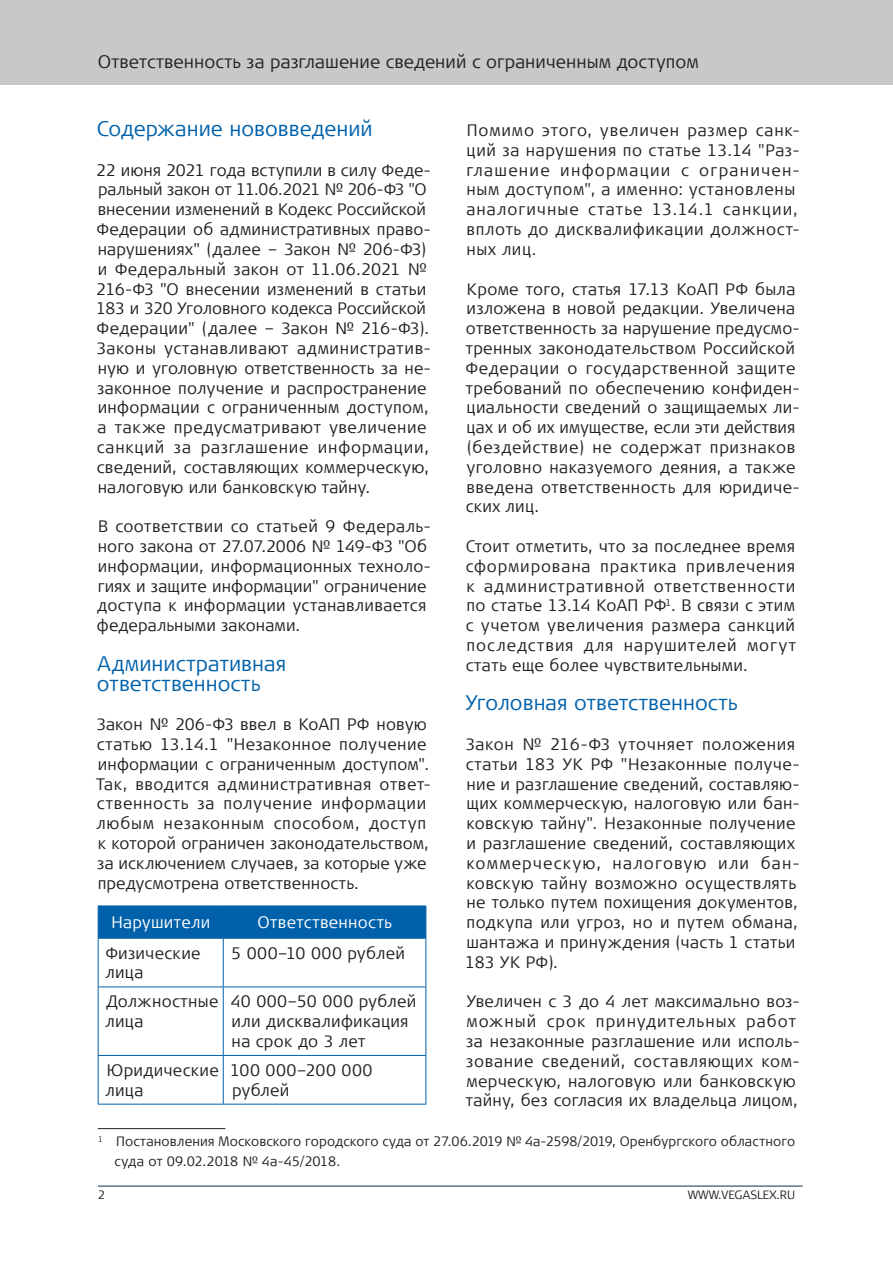
<style>
.page{position:relative;width:893px;height:1263px;background:#fff}
.page>*{position:absolute;margin:0;border:0;box-sizing:border-box;transform-origin:0 0}
.t1{font:300 21px/19.8px "Signa Offc Pro";letter-spacing:.005em;color:#0061aa}
.t2{font:300 18px "Signa Offc Pro";letter-spacing:.005em;color:#231f20}
.t3{font:300 16.5px/19.8px "Signa Offc Pro";letter-spacing:.02em;color:#231f20}
.t4{font:300 16.5px/19.8px "Signa Offc Pro";letter-spacing:.05em;color:#231f20}
.t5{font:300 16.5px "Signa Offc Pro";letter-spacing:.02em;color:#fff}
.t6{font:300 13.5px/19.8px "Signa Offc Pro";letter-spacing:.01em;color:#231f20}
.t7{font:300 12px "Signa Sc Offc Pro";color:#231f20}
.t8{font:300 12px "Signa Offc Pro";color:#231f20}
</style>
<div class="page">
<div style="left:0;top:0;width:893px;height:85px;background:#c7c8ca"></div>
<hr style="left:98px;top:1186px;width:705px;height:1px;background:#003154">
<div style="left:99px;top:906px;width:327px;height:32px;background:#0061aa"></div>
<hr style="left:98px;top:905px;width:125px;height:1px;background:#0061aa">
<hr style="left:98px;top:906px;width:1px;height:32px;background:#0061aa">
<hr style="left:223px;top:905px;width:203px;height:1px;background:#0061aa">
<hr style="left:223px;top:906px;width:1px;height:32px;background:#0061aa">
<hr style="left:426px;top:906px;width:1px;height:32px;background:#0061aa">
<hr style="left:98px;top:938px;width:125px;height:1px;background:#0061aa">
<hr style="left:98px;top:938px;width:1px;height:48px;background:#0061aa">
<hr style="left:223px;top:938px;width:203px;height:1px;background:#0061aa">
<hr style="left:223px;top:938px;width:1px;height:48px;background:#0061aa">
<hr style="left:426px;top:938px;width:1px;height:48px;background:#0061aa">
<hr style="left:98px;top:986px;width:125px;height:1px;background:#0061aa">
<hr style="left:98px;top:987px;width:1px;height:68px;background:#0061aa">
<hr style="left:223px;top:986px;width:203px;height:1px;background:#0061aa">
<hr style="left:223px;top:987px;width:1px;height:68px;background:#0061aa">
<hr style="left:426px;top:987px;width:1px;height:68px;background:#0061aa">
<hr style="left:98px;top:1055px;width:125px;height:1px;background:#0061aa">
<hr style="left:98px;top:1056px;width:1px;height:48px;background:#0061aa">
<hr style="left:223px;top:1055px;width:203px;height:1px;background:#0061aa">
<hr style="left:223px;top:1056px;width:1px;height:48px;background:#0061aa">
<hr style="left:426px;top:1056px;width:1px;height:48px;background:#0061aa">
<hr style="left:98px;top:1104px;width:125px;height:1px;background:#0061aa">
<hr style="left:223px;top:1104px;width:203px;height:1px;background:#0061aa">
<hr style="left:98px;top:1128px;width:127px;height:1px;background:#231f20">
<p class="t2" style="left:98px;top:49px;width:602px">Ответственность за разглашение сведений с ограниченным доступом</p>
<p class="t1" style="left:97px;top:118px;width:277px">Содержание нововведений</p>
<p class="t3" style="left:96px;top:159px;width:336px">22 июня 2021 года вступили в силу Феде&shy;ральный закон от 11.06.2021 № 206-ФЗ "О внесении изменений в Кодекс Российской Федерации об административных право&shy;нарушениях" (далее – Закон № 206-ФЗ) и Федеральный закон от 11.06.2021 № 216-ФЗ "О внесении изменений в статьи 183 и 320 Уголовного кодекса Российской Федерации" (далее – Закон № 216-ФЗ).<br>Законы устанавливают административ&shy;ную и уголовную ответственность за не&shy;законное получение и распространение информации с ограниченным доступом, а также предусматривают увеличение санкций за разглашение информации, сведений, составляющих коммерческую, налоговую или банковскую тайну.</p>
<p class="t3" style="left:97px;top:516px;width:335px">В соответствии со статьей 9 Федераль&shy;ного закона от 27.07.2006 № 149-ФЗ "Об информации, информационных техноло&shy;гиях и защите информации" ограничение доступа к информации устанавливается федеральными законами.</p>
<p class="t1" style="left:97px;top:652px;width:191px">Административная ответственность</p>
<p class="t3" style="left:96px;top:714px;width:336px">Закон № 206-ФЗ ввел в КоАП РФ новую статью 13.14.1 "Незаконное получение информации с ограниченным доступом".<br>Так, вводится административная ответ&shy;ственность за получение информации любым незаконным способом, доступ к которой ограничен законодательством, за исключением случаев, за которые уже предусмотрена ответственность.</p>
<p class="t5" style="left:111px;top:911px;width:100px">Нарушители</p>
<p class="t5" style="left:257px;top:911px;width:136px">Ответственность</p>
<p class="t3" style="left:105px;top:942px;width:97px">Физические лица</p>
<p class="t3" style="left:231px;top:942px;width:175px">5 000–10 000 рублей</p>
<p class="t3" style="left:106px;top:991px;width:114px">Должностные лица</p>
<p class="t3" style="left:231px;top:991px;width:187px">40 000–50 000 рублей или дисквалификация на срок до 3 лет</p>
<p class="t3" style="left:106px;top:1059px;width:114px">Юридические лица</p>
<p class="t3" style="left:230px;top:1059px;width:144px">100 000–200 000 рублей</p>
<p class="t4" style="left:466px;top:120px;width:335px">Помимо этого, увеличен размер санк&shy;ций за нарушения по статье 13.14 "Раз&shy;глашение информации с ограничен&shy;ным доступом", а именно: установлены аналогичные статье 13.14.1 санкции, вплоть до дисквалификации должност&shy;ных лиц.</p>
<p class="t3" style="left:465px;top:278px;width:336px">Кроме того, статья 17.13 КоАП РФ была изложена в новой редакции. Увеличена ответственность за нарушение предусмо&shy;тренных законодательством Российской Федерации о государственной защите требований по обеспечению конфиден&shy;циальности сведений о защищаемых ли&shy;цах и об их имуществе, если эти действия (бездействие) не содержат признаков уголовно наказуемого деяния, а также введена ответственность для юридиче&shy;ских лиц.</p>
<p class="t3" style="left:466px;top:535px;width:332px;text-align:justify">Стоит отметить, что за последнее время сформирована практика привлечения к административной ответственности по статье 13.14 КоАП РФ<sup>1</sup>. В связи с этим с учетом увеличения размера санкций последствия для нарушителей могут стать еще более чувствительными.</p>
<p class="t1" style="left:466px;top:692px;width:273px">Уголовная ответственность</p>
<p class="t3" style="left:465px;top:733px;width:336px">Закон № 216-ФЗ уточняет положения статьи 183 УК РФ "Незаконные получе&shy;ние и разглашение сведений, составляю&shy;щих коммерческую, налоговую или бан&shy;ковскую тайну". Незаконные получение и разглашение сведений, составляющих коммерческую, налоговую или бан&shy;ковскую тайну возможно осуществлять не только путем похищения документов, подкупа или угроз, но и путем обмана, шантажа и принуждения (часть 1 статьи 183 УК РФ).</p>
<p class="t3" style="left:466px;top:991px;width:336px">Увеличен с 3 до 4 лет максимально воз&shy;можный срок принудительных работ за незаконные разглашение или исполь&shy;зование сведений, составляющих ком&shy;мерческую, налоговую или банковскую тайну, без согласия их владельца лицом,</p>
<p class="t6" style="left:114px;top:1131px;width:682px;text-indent:-16px"><sup>1</sup> Постановления Московского городского суда от 27.06.2019 № 4а-2598/2019, Оренбургского областного суда от 09.02.2018 № 4а-45/2018.</p>
<p class="t8" style="left:98px;top:1187px;width:9px">2</p>
<p class="t7" style="left:688px;top:1187px;width:109px">WWW.VEGASLEX.RU</p>
</div>
